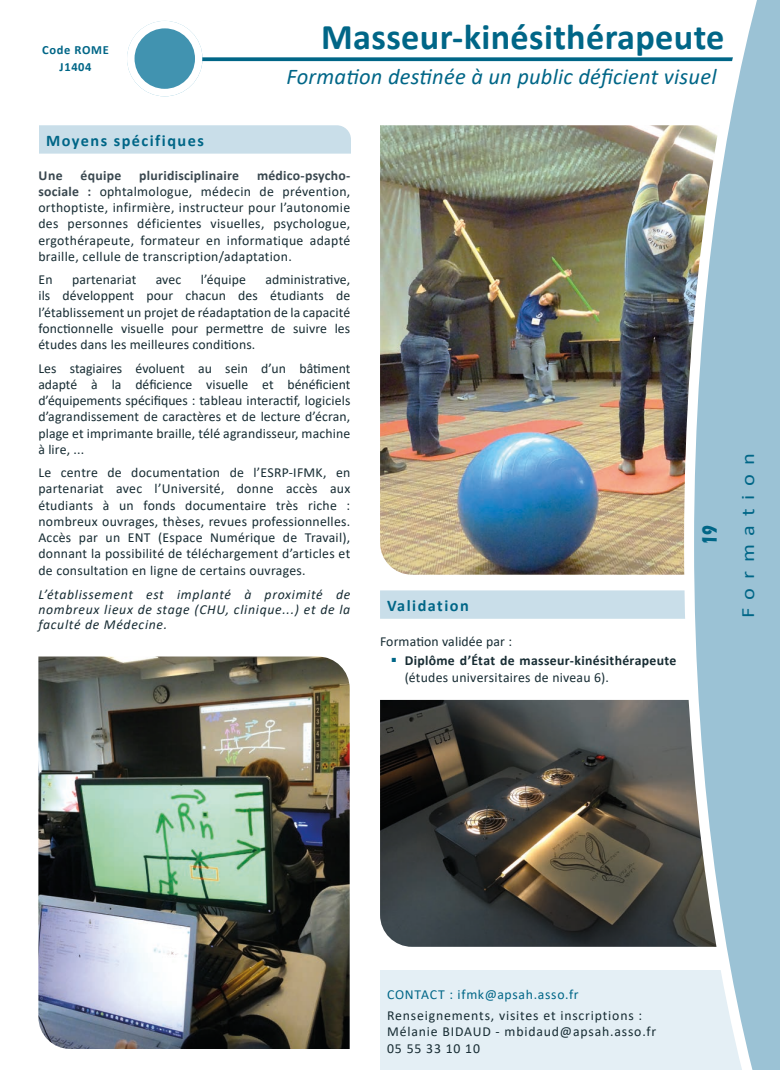
<style>
.page{position:relative;width:780px;height:1088px;background:#fff}
.page>*{position:absolute;margin:0;border:0;box-sizing:border-box;transform-origin:0 0}
.TITRE_FORMATION{font:700 36.25px "Calibri";letter-spacing:.01em;color:#006687}
.TITRE_FORMATION-2{font:italic 22.5px "Calibri";letter-spacing:.01em;color:#006687}
.texte_ESAT_AA_avec_puces_enumeration_puc{font:700 21.62px "Eras ITC";color:#006687;scale:.69 1}
.TITRE_FORMATION-3{font:18.75px "Calibri";letter-spacing:.39em;color:#006687;scale:1.2 1}
.sous_titres_blancs{font:700 16.25px "Calibri";letter-spacing:.09em;color:#006687}
.ARTICLES_LIGHT{font:13.75px/16.2px "Calibri";letter-spacing:.01em;color:#172c33;text-align:justify}
.article_bleu{font:13.75px/16.2px "Calibri";letter-spacing:.02em;color:#172c33;text-align:justify}
.SOUS_TITRE_BLEU{font:13.75px/16.2px "Calibri";letter-spacing:.025em;color:#172c33;text-align:justify}
.ARTICLES_LIGHT-2{font:italic 13.75px/15px "Calibri";letter-spacing:.05em;color:#172c33;text-align:justify}
.ETAB_ET_CONTACTS{font:13.75px "Calibri";letter-spacing:.06em;color:#172c33}
.t1{font:700 13.75px/16.2px "Calibri";letter-spacing:.02em;color:#172c33}
.SOUS_TITRE_BLEU-2{font:700 13.75px "Calibri";letter-spacing:.02em;color:#39474f}
.ETAB_ET_CONTACTS-2{font:13.75px "Calibri";letter-spacing:.05em;color:#006687}
.article_noir{font:13.75px "Calibri";letter-spacing:.01em;color:#172c33}
.TITRE_FORMATION-4{font:700 12.5px "Calibri";letter-spacing:.05em;color:#006687}
.s1{font-weight:700;color:#39474f}
.s2{font-weight:400}
</style>
<div class="page">
<img style="left:380px;top:700px;width:304px;height:247px">
<img style="left:380px;top:125px;width:304px;height:450px">
<div style="left:380px;top:970px;width:400px;height:118px;background:#e4eff5"></div>
<svg style="left:204px;top:57px;width:480px;height:4px;background:#167391"></svg>
<div style="left:380px;top:590px;width:304px;height:29px;background:#c9dee9"></div>
<svg style="left:39px;top:125px;width:312px;height:29px;background:#cadee9"></svg>
<svg style="left:684px;top:0;width:96px;height:1070px"></svg>
<svg style="left:127px;top:20px;width:77px;height:77px"></svg>
<div style="left:0;top:1070px;width:780px;height:18px;background:#fff"></div>
<img style="left:38px;top:656px;width:311px;height:393px">
<p class="TITRE_FORMATION-4" style="left:42px;top:41px;width:68px">Code ROME</p>
<p class="TITRE_FORMATION-4" style="left:60px;top:58px;width:33px">J1404</p>
<p class="sous_titres_blancs" style="left:46px;top:129px;width:159px">Moyens spécifiques</p>
<p class="TITRE_FORMATION" style="left:321px;top:11px;width:405px">Masseur-kinésithérapeute</p>
<p class="TITRE_FORMATION-2" style="left:286px;top:61px;width:431px">Formation destinée à un public déficient visuel</p>
<p class="SOUS_TITRE_BLEU" style="left:38px;top:166px;width:313px;text-indent:218px"><span class="s1">médico-psycho&shy;sociale :</span> ophtalmologue, médecin de prévention, orthoptiste, infirmière, instructeur pour l’autonomie des personnes déficientes visuelles, psychologue, ergothérapeute, formateur en informatique adapté braille, cellule de transcription/adaptation.</p>
<p class="ARTICLES_LIGHT" style="left:38px;top:271px;width:16px">En</p>
<p class="ARTICLES_LIGHT" style="left:72px;top:271px;width:66px">partenariat</p>
<p class="ARTICLES_LIGHT" style="left:156px;top:271px;width:27px">avec</p>
<p class="ARTICLES_LIGHT" style="left:201px;top:271px;width:47px">l’équipe</p>
<p class="SOUS_TITRE_BLEU-2" style="left:39px;top:165px;width:26px">Une</p>
<p class="SOUS_TITRE_BLEU-2" style="left:81px;top:165px;width:42px">équipe</p>
<p class="SOUS_TITRE_BLEU-2" style="left:139px;top:165px;width:101px">pluridisciplinaire</p>
<p class="ARTICLES_LIGHT" style="left:38px;top:271px;width:313px;text-indent:227px">administrative, ils développent pour chacun des étudiants de l’établissement un projet de réadaptation de la capacité fonctionnelle visuelle pour permettre de suivre les études dans les meilleures conditions.</p>
<p class="ARTICLES_LIGHT" style="left:38px;top:359px;width:313px">Les stagiaires évoluent au sein d’un bâtiment adapté à la déficience visuelle et bénéficient d’équipements spécifiques : tableau interactif, logiciels d’agrandissement de caractères et de lecture d’écran, plage et imprimante braille, télé agrandisseur, machine à lire, ...</p>
<p class="article_bleu" style="left:38px;top:464px;width:313px">Le centre de documentation de l’ESRP-IFMK, en partenariat avec l’Université, donne accès aux étudiants à un fonds documentaire très riche : nombreux ouvrages, thèses, revues professionnelles.<br>Accès par un ENT (Espace Numérique de Travail), donnant la possibilité de téléchargement d’articles et de consultation en ligne de certains ouvrages.</p>
<p class="ARTICLES_LIGHT-2" style="left:38px;top:586px;width:313px">L’établissement est implanté à proximité de nombreux lieux de stage (CHU, clinique...) et de la faculté de Médecine.</p>
<p class="sous_titres_blancs" style="left:387px;top:594px;width:83px">Validation</p>
<p class="article_noir" style="left:380px;top:631px;width:134px">Formation validée par :</p>
<p class="t1" style="left:405px;top:652px;width:273px">Diplôme d’État de masseur-kinésithérapeute <span class="s2">(études universitaires de niveau 6).</span></p>
<p class="texte_ESAT_AA_avec_puces_enumeration_puc" style="left:697px;top:545px;width:31px;rotate:-90deg">19</p>
<p class="TITRE_FORMATION-3" style="left:734px;top:618px;width:139px;rotate:-90deg">Formation</p>
<p class="ETAB_ET_CONTACTS-2" style="left:387px;top:984px;width:193px">CONTACT : ifmk@apsah.asso.fr</p>
<p class="ETAB_ET_CONTACTS" style="left:387px;top:1005px;width:256px">Renseignements, visites et inscriptions :</p>
<p class="ETAB_ET_CONTACTS" style="left:387px;top:1022px;width:270px">Mélanie BIDAUD - mbidaud@apsah.asso.fr</p>
<p class="ETAB_ET_CONTACTS" style="left:387px;top:1038px;width:94px">05 55 33 10 10</p>
</div>
